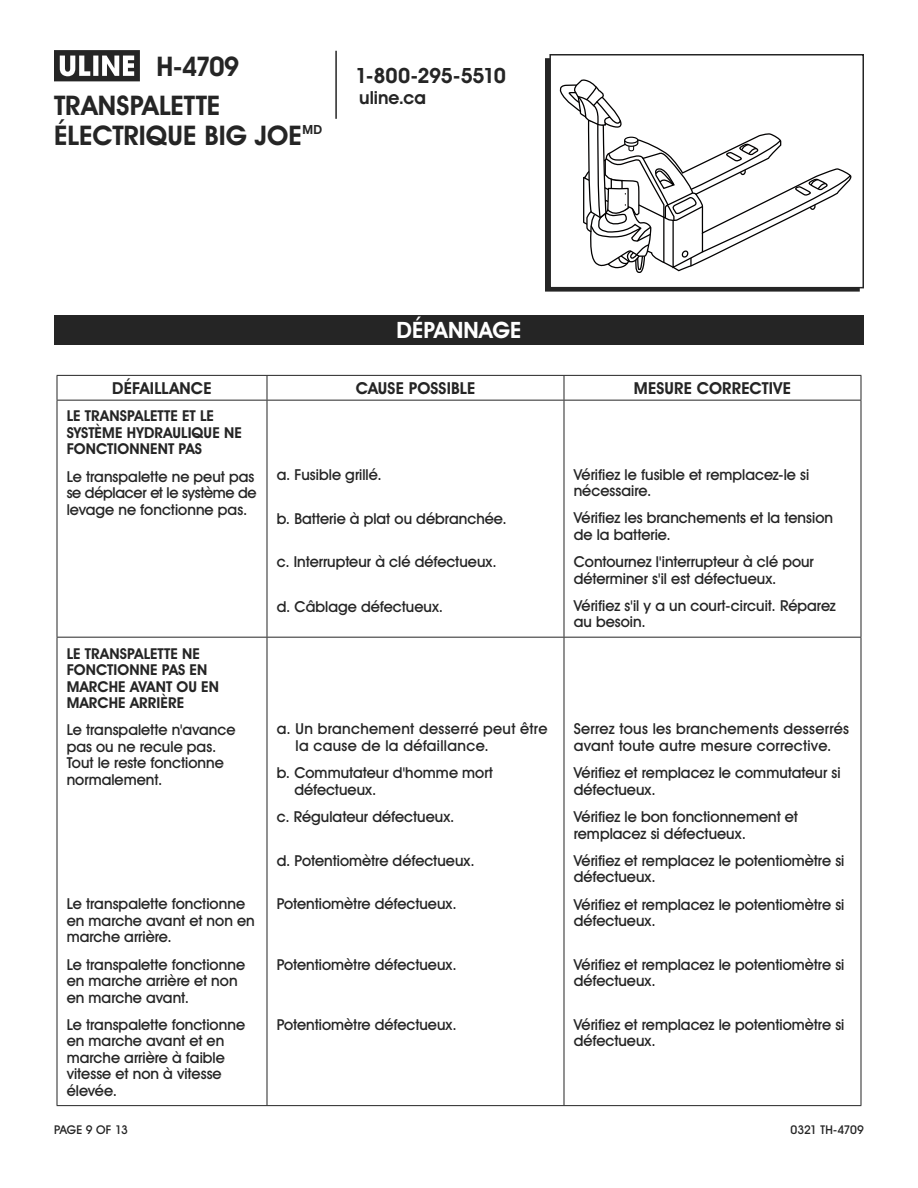
<style>
.page{position:relative;width:918px;height:1188px;background:#fff}
.page>*{position:absolute;margin:0;border:0;box-sizing:border-box;transform-origin:0 0}
.t1{font:700 27px/30px "Uline Two Knine";color:#252525}
._2_HEADING_REVERSE{font:700 22.5px "Uline Two Knine";letter-spacing:.005em;color:#fff}
.t2{font:700 21px "Uline Two Knine";letter-spacing:-.02em;color:#252525}
.t3{font:700 18px "Uline Two Knine";color:#252525}
.Troubleshooting_Head{font:700 16.5px "Uline Two Knine";letter-spacing:.01em;color:#252525}
.Troubleshooting_Body{font:15px/16.5px "Uline Two Knine";color:#252525}
.Troubleshooting_Body-2{font:15px/16.5px "Uline Two Knine";letter-spacing:.02em;color:#252525}
.Troubleshooting_Body-3{font:700 15px/16.5px "Uline Two Knine";letter-spacing:.005em;color:#252525}
.t4{font:12px "Uline Two Knine";letter-spacing:-.01em;color:#252525}
</style>
<div class="page">
<hr style="left:335px;top:51px;width:2px;height:68px;background:#252525">
<svg style="left:54px;top:50px;width:86px;height:31px"></svg>
<svg style="left:267px;top:376px;width:1px;height:24px"></svg>
<svg style="left:564px;top:376px;width:1px;height:24px"></svg>
<hr style="left:267px;top:401px;width:1px;height:236px;background:#252525">
<hr style="left:564px;top:401px;width:1px;height:236px;background:#252525">
<hr style="left:267px;top:638px;width:1px;height:467px;background:#252525">
<hr style="left:564px;top:638px;width:1px;height:467px;background:#252525">
<hr style="left:57px;top:375px;width:210px;height:1px;background:#252525">
<svg style="left:57px;top:376px;width:1px;height:24px"></svg>
<hr style="left:267px;top:375px;width:297px;height:1px;background:#252525">
<hr style="left:564px;top:375px;width:297px;height:1px;background:#252525">
<svg style="left:861px;top:376px;width:1px;height:24px"></svg>
<hr style="left:57px;top:400px;width:210px;height:1px;background:#252525">
<hr style="left:57px;top:401px;width:1px;height:236px;background:#252525">
<hr style="left:861px;top:401px;width:1px;height:236px;background:#252525">
<hr style="left:57px;top:637px;width:210px;height:1px;background:#252525">
<hr style="left:57px;top:638px;width:1px;height:467px;background:#252525">
<hr style="left:267px;top:637px;width:297px;height:1px;background:#252525">
<hr style="left:564px;top:637px;width:297px;height:1px;background:#252525">
<hr style="left:861px;top:638px;width:1px;height:467px;background:#252525">
<hr style="left:57px;top:1105px;width:210px;height:1px;background:#252525">
<hr style="left:267px;top:1105px;width:297px;height:1px;background:#252525">
<hr style="left:564px;top:1105px;width:297px;height:1px;background:#252525">
<hr style="left:267px;top:400px;width:297px;height:1px;background:#252525">
<hr style="left:564px;top:400px;width:297px;height:1px;background:#252525">
<div style="left:54px;top:315px;width:810px;height:30px;background:#252525"></div>
<div style="left:545px;top:58px;width:315px;height:234px;border:2px solid #252525"></div>
<div style="left:550px;top:55px;width:313px;height:233px;background:#fff"></div>
<div style="left:549px;top:54px;width:315px;height:234px;border:2px solid #252525"></div>
<svg style="left:559px;top:80px;width:293px;height:193px"></svg>
<div style="left:625px;top:137px;width:13px;height:6px;background:#fff;border-radius:50%"></div>
<div style="left:624px;top:137px;width:14px;height:7px;border:1px solid #000;border-radius:50%"></div>
<h1 class="t1" style="left:157px;top:52px;width:84px">H-4709</h1>
<h1 class="t1" style="left:54px;top:90px;width:270px">TRANSPALETTE<br>ÉLECTRIQUE BIG JOE<sup>MD</sup></h1>
<h3 class="t2" style="left:355px;top:63px;width:152px">1-800-295-5510</h3>
<p class="t3" style="left:359px;top:86px;width:68px">uline.ca</p>
<h1 class="_2_HEADING_REVERSE" style="left:397px;top:317px;width:126px">DÉPANNAGE</h1>
<h1 class="Troubleshooting_Head" style="left:112px;top:378px;width:101px">DÉFAILLANCE</h1>
<h1 class="Troubleshooting_Head" style="left:356px;top:378px;width:121px">CAUSE POSSIBLE</h1>
<h1 class="Troubleshooting_Head" style="left:634px;top:378px;width:159px">MESURE CORRECTIVE</h1>
<p class="Troubleshooting_Body-3" style="left:67px;top:408px;width:177px">LE TRANSPALETTE ET LE<br>SYSTÈME HYDRAULIQUE NE<br>FONCTIONNENT PAS</p>
<p class="Troubleshooting_Body" style="left:67px;top:468px;width:192px">Le transpalette ne peut pas se déplacer et le système de levage ne fonctionne pas.</p>
<p class="Troubleshooting_Body" style="left:277px;top:466px;width:107px">a. Fusible grillé.</p>
<p class="Troubleshooting_Body" style="left:574px;top:466px;width:237px">Vérifiez le fusible et remplacez-le si nécessaire.</p>
<p class="Troubleshooting_Body" style="left:574px;top:510px;width:261px">Vérifiez les branchements et la tension de la batterie.</p>
<p class="Troubleshooting_Body" style="left:574px;top:553px;width:242px">Contournez l'interrupteur à clé pour déterminer s'il est défectueux.</p>
<p class="Troubleshooting_Body" style="left:574px;top:597px;width:264px">Vérifiez s'il y a un court-circuit. Réparez au besoin.</p>
<p class="Troubleshooting_Body" style="left:277px;top:510px;width:232px">b. Batterie à plat ou débranchée.</p>
<p class="Troubleshooting_Body" style="left:277px;top:553px;width:222px">c. Interrupteur à clé défectueux.</p>
<p class="Troubleshooting_Body" style="left:277px;top:598px;width:168px">d. Câblage défectueux.</p>
<p class="Troubleshooting_Body-3" style="left:67px;top:645px;width:154px">LE TRANSPALETTE NE<br>FONCTIONNE PAS EN<br>MARCHE AVANT OU EN<br>MARCHE ARRIÈRE</p>
<p class="Troubleshooting_Body" style="left:67px;top:722px;width:170px">Le transpalette n'avance pas ou ne recule pas.<br>Tout le reste fonctionne normalement.</p>
<p class="Troubleshooting_Body" style="left:67px;top:896px;width:190px">Le transpalette fonctionne en marche avant et non en marche arrière.</p>
<p class="Troubleshooting_Body" style="left:67px;top:956px;width:180px">Le transpalette fonctionne en marche arrière et non en marche avant.</p>
<p class="Troubleshooting_Body" style="left:67px;top:1016px;width:180px">Le transpalette fonctionne en marche avant et en marche arrière à faible vitesse et non à vitesse élevée.</p>
<p class="Troubleshooting_Body-2" style="left:296px;top:721px;width:253px;text-indent:-19px">a. Un branchement desserré peut être la cause de la défaillance.</p>
<p class="Troubleshooting_Body" style="left:294px;top:764px;width:200px;text-indent:-18px">b. Commutateur d'homme mort défectueux.</p>
<p class="Troubleshooting_Body" style="left:277px;top:808px;width:179px">c. Régulateur défectueux.</p>
<p class="Troubleshooting_Body" style="left:277px;top:852px;width:199px">d. Potentiomètre défectueux.</p>
<p class="Troubleshooting_Body" style="left:277px;top:895px;width:182px">Potentiomètre défectueux.</p>
<p class="Troubleshooting_Body" style="left:277px;top:956px;width:182px">Potentiomètre défectueux.</p>
<p class="Troubleshooting_Body" style="left:277px;top:1016px;width:182px">Potentiomètre défectueux.</p>
<p class="Troubleshooting_Body-2" style="left:574px;top:721px;width:277px">Serrez tous les branchements desserrés avant toute autre mesure corrective.</p>
<p class="Troubleshooting_Body" style="left:574px;top:764px;width:269px">Vérifiez et remplacez le commutateur si défectueux.</p>
<p class="Troubleshooting_Body" style="left:574px;top:808px;width:226px">Vérifiez le bon fonctionnement et remplacez si défectueux.</p>
<p class="Troubleshooting_Body" style="left:574px;top:852px;width:272px">Vérifiez et remplacez le potentiomètre si défectueux.</p>
<p class="Troubleshooting_Body" style="left:574px;top:896px;width:272px">Vérifiez et remplacez le potentiomètre si défectueux.</p>
<p class="Troubleshooting_Body" style="left:574px;top:956px;width:272px">Vérifiez et remplacez le potentiomètre si défectueux.</p>
<p class="Troubleshooting_Body" style="left:574px;top:1016px;width:272px">Vérifiez et remplacez le potentiomètre si défectueux.</p>
<p class="t4" style="left:54px;top:1122px;width:75px">PAGE 9 OF 13</p>
<p class="t4" style="left:791px;top:1122px;width:75px">0321 TH-4709</p>
</div>
